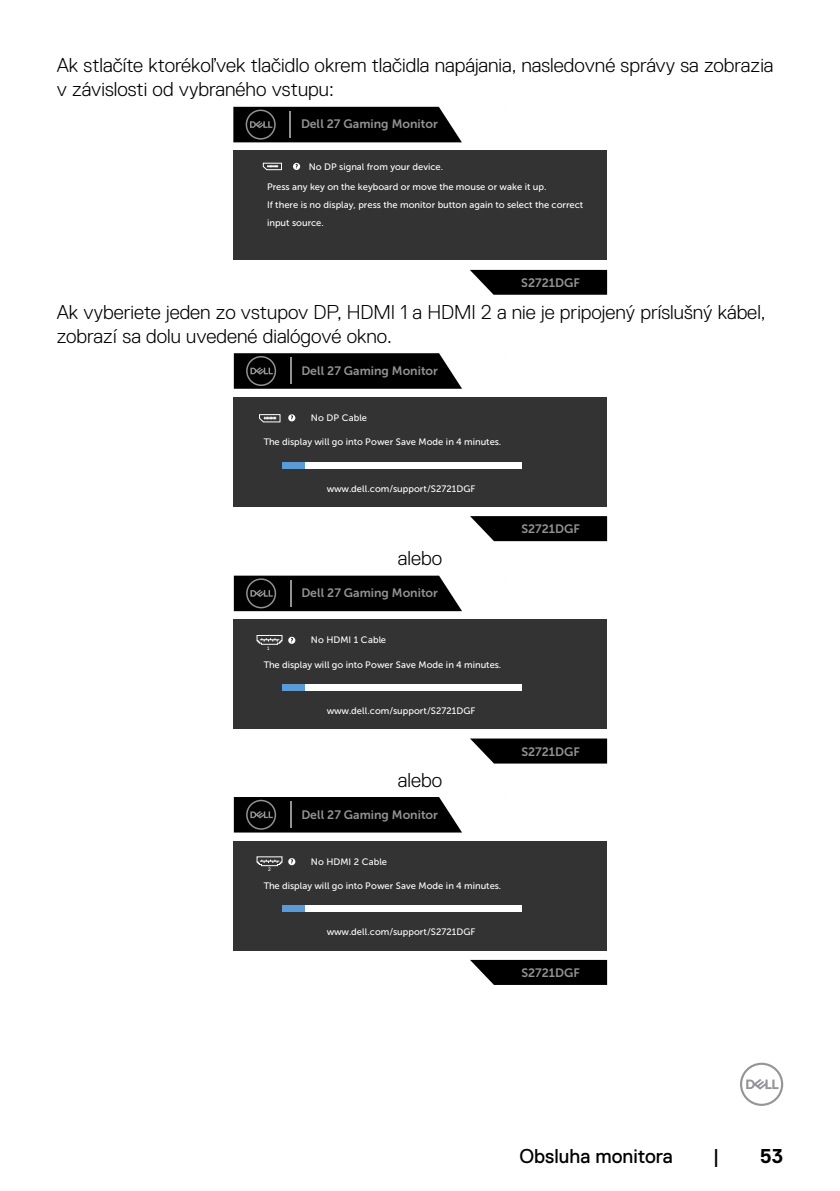
<style>
.page{position:relative;width:840px;height:1191px;background:#fff}
.page>*{position:absolute;margin:0;border:0;box-sizing:border-box;transform-origin:0 0}
.t1{font:300 20px/24px "Dell Replica";color:#000}
.t2{font:20px "Dell Replica";color:#000}
.t3{font:700 20px "Dell Replica";color:#000}
.t4{font:12.2px "Museo Sans For Dell 700";color:#939393}
.t5{font:9.4px/20.4px "Museo Sans For Dell 500";color:#fff}
.t6{font:5px "Museo Sans For Dell 500";color:#fff}
</style>
<div class="page">
<svg style="left:740px;top:1062px;width:42px;height:44px"></svg>
<svg style="left:470px;top:270px;width:136px;height:25px;background:#181818"></svg>
<div style="left:233px;top:151px;width:373px;height:109px;background:#333"></div>
<svg style="left:233px;top:107px;width:228px;height:35px;background:#101010"></svg>
<hr style="left:289px;top:111px;width:2px;height:27px;background:#939393">
<svg style="left:293px;top:163px;width:7px;height:7px"></svg>
<svg style="left:263px;top:163px;width:19px;height:7px"></svg>
<svg style="left:470px;top:516px;width:136px;height:25px;background:#171717"></svg>
<div style="left:233px;top:397px;width:373px;height:109px;background:#333"></div>
<div style="left:282px;top:462px;width:239px;height:6px;background:#fff"></div>
<div style="left:282px;top:462px;width:23px;height:6px;background:#5b9bd5"></div>
<svg style="left:288px;top:414px;width:7px;height:7px"></svg>
<svg style="left:290px;top:416px;width:3px;height:6px"></svg>
<svg style="left:259px;top:414px;width:21px;height:8px"></svg>
<svg style="left:234px;top:353px;width:228px;height:36px;background:#131313"></svg>
<hr style="left:289px;top:357px;width:2px;height:27px;background:#939393">
<svg style="left:470px;top:738px;width:136px;height:25px;background:#1a1a1a"></svg>
<div style="left:233px;top:619px;width:373px;height:109px;background:#333"></div>
<div style="left:282px;top:684px;width:239px;height:7px;background:#fff"></div>
<div style="left:282px;top:684px;width:23px;height:7px;background:#5b9bd5"></div>
<div style="left:288px;top:637px;width:7px;height:7px;background:#fff;border-radius:50%"></div>
<svg style="left:290px;top:638px;width:3px;height:6px"></svg>
<svg style="left:256px;top:635px;width:26px;height:10px"></svg>
<svg style="left:234px;top:575px;width:228px;height:36px;background:#141414"></svg>
<hr style="left:289px;top:580px;width:2px;height:27px;background:#939393">
<svg style="left:470px;top:960px;width:136px;height:25px;background:#161616"></svg>
<div style="left:233px;top:841px;width:373px;height:109px;background:#333"></div>
<div style="left:282px;top:905px;width:239px;height:7px;background:#fff"></div>
<div style="left:282px;top:905px;width:23px;height:7px;background:#5b9bd5"></div>
<svg style="left:288px;top:858px;width:7px;height:7px"></svg>
<svg style="left:290px;top:859px;width:3px;height:7px"></svg>
<svg style="left:256px;top:856px;width:26px;height:10px"></svg>
<svg style="left:234px;top:797px;width:228px;height:35px;background:#111"></svg>
<hr style="left:289px;top:801px;width:2px;height:27px;background:#939393">
<h1 class="t1" style="left:57px;top:53px;width:717px">Ak stlačíte ktorékoľvek tlačidlo okrem tlačidla napájania, nasledovné správy sa zobrazia v závislosti od vybraného vstupu:</h1>
<p class="t4" style="left:301px;top:117px;width:138px">Dell 27 Gaming Monitor</p>
<p class="t5" style="left:267px;top:156px;width:281px;text-indent:42px">No DP signal from your device.<br>Press any key on the keyboard or move the mouse or wake it up.</p>
<p class="t5" style="left:267px;top:196px;width:317px;line-height:18px">If there is no display, press the monitor button again to select the correct input source.</p>
<p class="t4" style="left:521px;top:276px;width:60px">S2721DGF</p>
<h1 class="t1" style="left:57px;top:300px;width:710px">Ak vyberiete jeden zo vstupov DP, HDMI 1 a HDMI 2 a nie je pripojený príslušný kábel, zobrazí sa dolu uvedené dialógové okno.</h1>
<p class="t4" style="left:301px;top:364px;width:138px">Dell 27 Gaming Monitor</p>
<p class="t5" style="left:311px;top:407px;width:57px">No DP Cable</p>
<p class="t5" style="left:263px;top:432px;width:239px">The display will go into Power Save Mode in 4 minutes.</p>
<p class="t5" style="left:326px;top:478px;width:150px">www.dell.com/support/S2721DGF</p>
<h1 class="t1" style="left:397px;top:546px;width:46px">alebo</h1>
<p class="t4" style="left:301px;top:586px;width:138px">Dell 27 Gaming Monitor</p>
<p class="t6" style="left:267px;top:645px;width:4px">1</p>
<p class="t5" style="left:311px;top:630px;width:77px">No HDMI 1 Cable</p>
<p class="t5" style="left:263px;top:654px;width:239px">The display will go into Power Save Mode in 4 minutes.</p>
<p class="t5" style="left:326px;top:700px;width:150px">www.dell.com/support/S2721DGF</p>
<h1 class="t1" style="left:397px;top:767px;width:46px">alebo</h1>
<p class="t4" style="left:301px;top:807px;width:138px">Dell 27 Gaming Monitor</p>
<p class="t6" style="left:268px;top:866px;width:4px">2</p>
<p class="t5" style="left:311px;top:851px;width:77px">No HDMI 2 Cable</p>
<p class="t5" style="left:263px;top:875px;width:239px">The display will go into Power Save Mode in 4 minutes.</p>
<p class="t5" style="left:326px;top:922px;width:150px">www.dell.com/support/S2721DGF</p>
<p class="t4" style="left:521px;top:522px;width:60px">S2721DGF</p>
<p class="t4" style="left:521px;top:744px;width:60px">S2721DGF</p>
<p class="t4" style="left:521px;top:966px;width:60px">S2721DGF</p>
<h1 class="t2" style="left:519px;top:1144px;width:155px">Obsluha monitora</h1>
<h1 class="t2" style="left:712px;top:1144px;width:8px">|</h1>
<h1 class="t3" style="left:759px;top:1144px;width:25px">53</h1>
</div>
